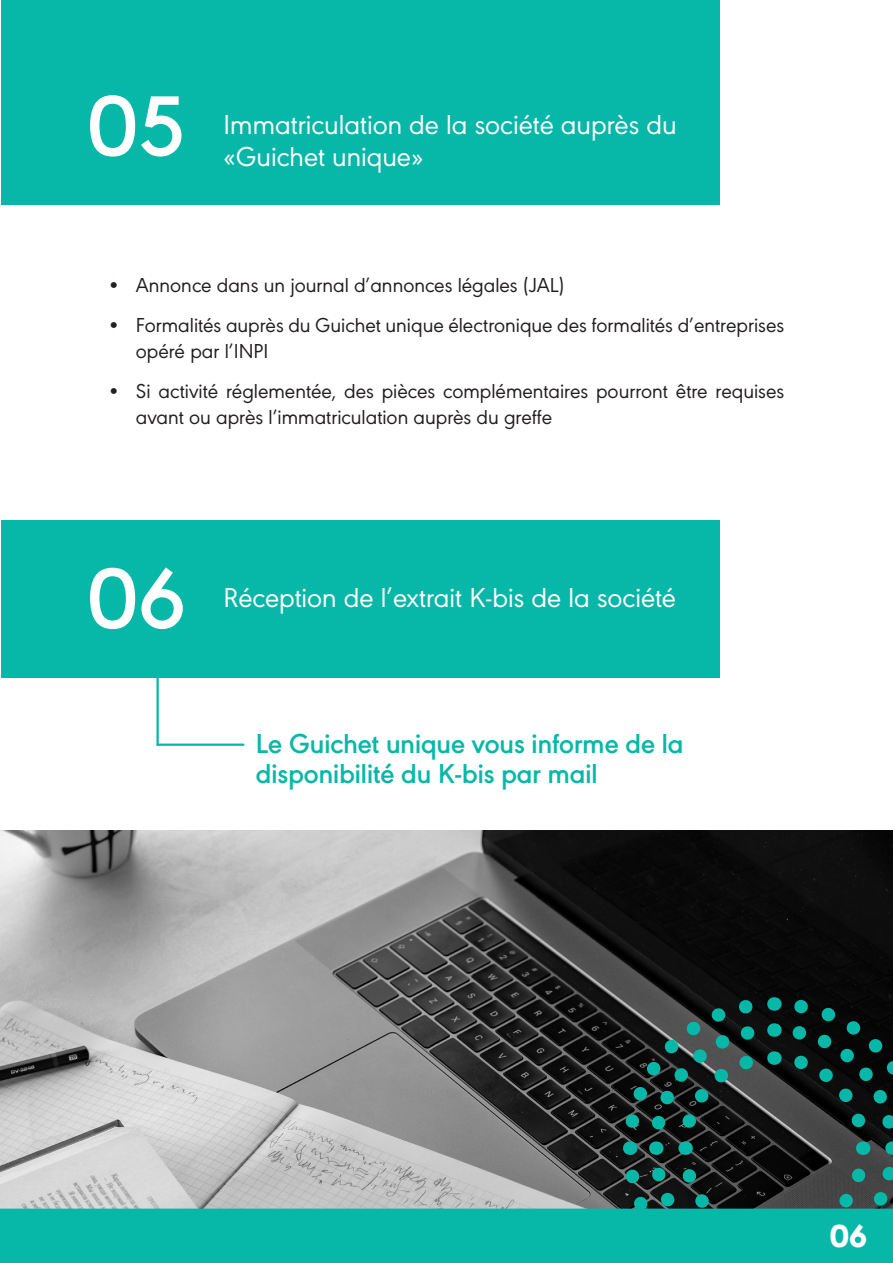
<style>
.page{position:relative;width:893px;height:1263px;background:#fff}
.page>*{position:absolute;margin:0;border:0;box-sizing:border-box;transform-origin:0 0}
.t1{font:600 88.5px "URW Geometric";color:#fff}
.t2{font:800 33px "URW Geometric";color:#fff}
.t3{font:28.5px/31.5px "URW Geometric";color:#fff}
.t4{font:600 28.5px "URW Geometric";color:#07b7a8}
.t5{font:21px/25.5px "URW Geometric";color:#231f20}
</style>
<div class="page">
<img style="left:0;top:831px;width:893px;height:377px">
<div style="left:1px;top:0;width:718px;height:204px;background:#07b7a8"></div>
<div style="left:0;top:1208px;width:616px;height:55px;background:#07b7a8"></div>
<svg style="left:616px;top:990px;width:277px;height:273px;background:#194c48"></svg>
<hr style="left:156px;top:659px;width:3px;height:86px;background:#03b8a8">
<div style="left:1px;top:520px;width:718px;height:158px;background:#07b7a8"></div>
<hr style="left:158px;top:743px;width:85px;height:3px;background:#03b8a8">
<p class="t1" style="left:87px;top:60px;width:99px">05</p>
<p class="t3" style="left:224px;top:107px;width:455px">Immatriculation de la société auprès du «Guichet unique»</p>
<p class="t5" style="left:109px;top:270px;width:457px">• Annonce dans un journal d’annonces légales (JAL)</p>
<p class="t5" style="left:136px;top:311px;width:650px;text-indent:-27px">• Formalités auprès du Guichet unique électronique des formalités d’entreprises opéré par l’INPI</p>
<p class="t5" style="left:136px;top:377px;width:650px;text-indent:-27px">• Si activité réglementée, des pièces complémentaires pourront être requises avant ou après l’immatriculation auprès du greffe</p>
<p class="t1" style="left:87px;top:533px;width:101px">06</p>
<p class="t3" style="left:224px;top:579px;width:454px">Réception de l’extrait K-bis de la société</p>
<p class="t4" style="left:256px;top:722px;width:429px">Le Guichet unique vous informe de la</p>
<p class="t4" style="left:256px;top:752px;width:343px">disponibilité du K-bis par mail</p>
<p class="t2" style="left:830px;top:1212px;width:39px">06</p>
</div>
